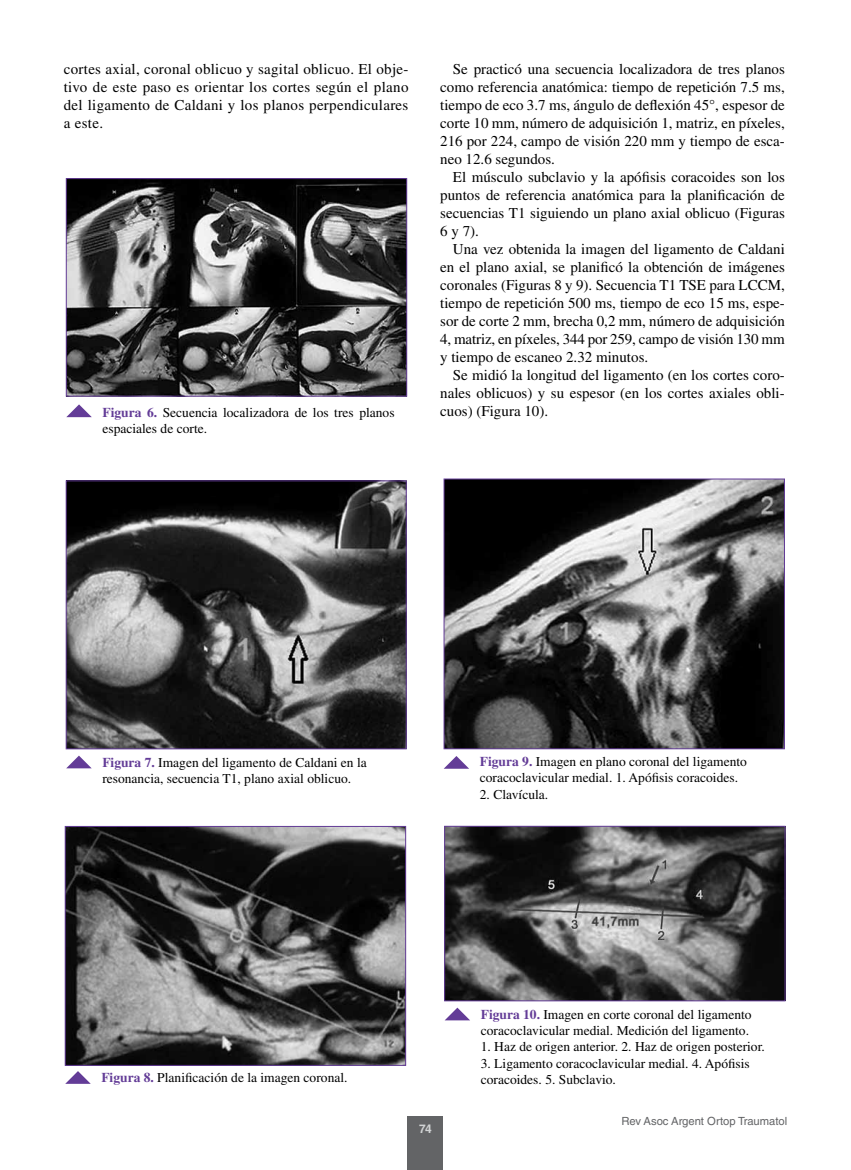
<style>
.page{position:relative;width:851px;height:1170px;background:#fff}
.page>*{position:absolute;margin:0;border:0;box-sizing:border-box;transform-origin:0 0}
.t1{font:15px/18px "Times LT Std";color:#000;text-align:justify}
.t2{font:13.5px/16.2px "Times LT Std";color:#000}
.t3{font:700 12px "Helvetica LT Std";color:#d1d3d4}
.t4{font:11.25px "Helvetica LT Std";color:#636466}
.s1{font-weight:700;color:#633c97}
</style>
<div class="page">
<div style="left:407px;top:1116px;width:36px;height:53px;background:#636466"></div>
<img style="left:68px;top:482px;width:336px;height:265px">
<div style="left:66px;top:480px;width:340px;height:269px;border:1px solid #633c97"></div>
<img style="left:67px;top:828px;width:337px;height:235px">
<div style="left:65px;top:826px;width:341px;height:239px;border:1px solid #633c97"></div>
<img style="left:445px;top:480px;width:337px;height:267px">
<div style="left:443px;top:478px;width:341px;height:271px;border:1px solid #633c97"></div>
<img style="left:446px;top:827px;width:337px;height:172px">
<div style="left:444px;top:825px;width:341px;height:176px;border:1px solid #633c97"></div>
<img style="left:68px;top:180px;width:337px;height:214px">
<div style="left:66px;top:178px;width:341px;height:218px;border:1px solid #633c97"></div>
<svg style="left:66px;top:404px;width:26px;height:13px"></svg>
<svg style="left:66px;top:755px;width:26px;height:13px"></svg>
<svg style="left:66px;top:1071px;width:24px;height:12px"></svg>
<svg style="left:444px;top:756px;width:25px;height:12px"></svg>
<svg style="left:445px;top:1007px;width:25px;height:13px"></svg>
<p class="t1" style="left:64px;top:60px;width:346px">cortes axial, coronal oblicuo y sagital oblicuo. El obje&shy;tivo de este paso es orientar los cortes según el plano del ligamento de Caldani y los planos perpendiculares a este.</p>
<p class="t2" style="left:102px;top:404px;width:293px"><span class="s1">Figura 6.</span> Secuencia localizadora de los tres planos espaciales de corte.</p>
<p class="t1" style="left:440px;top:60px;width:346px;text-indent:13px">Se practicó una secuencia localizadora de tres planos como referencia anatómica: tiempo de repetición 7.5 ms, tiempo de eco 3.7 ms, ángulo de deflexión 45°, espesor de corte 10 mm, número de adquisición 1, matriz, en píxeles, 216 por 224, campo de visión 220 mm y tiempo de esca&shy;neo 12.6 segundos.</p>
<p class="t1" style="left:440px;top:168px;width:346px;text-indent:13px">El músculo subclavio y la apófisis coracoides son los puntos de referencia anatómica para la planificación de secuencias T1 siguiendo un plano axial oblicuo (Figuras 6 y 7).</p>
<p class="t1" style="left:440px;top:240px;width:346px;text-indent:13px">Una vez obtenida la imagen del ligamento de Caldani en el plano axial, se planificó la obtención de imágenes coronales (Figuras 8 y 9). Secuencia T1 TSE para LCCM, tiempo de repetición 500 ms, tiempo de eco 15 ms, espe&shy;sor de corte 2 mm, brecha 0,2 mm, número de adquisición 4, matriz, en píxeles, 344 por 259, campo de visión 130 mm y tiempo de escaneo 2.32 minutos.</p>
<p class="t1" style="left:440px;top:366px;width:346px;text-indent:13px">Se midió la longitud del ligamento (en los cortes coro&shy;nales oblicuos) y su espesor (en los cortes axiales obli&shy;cuos) (Figura 10).</p>
<p class="t2" style="left:102px;top:754px;width:266px"><span class="s1">Figura 7.</span> Imagen del ligamento de Caldani en la resonancia, secuencia T1, plano axial oblicuo.</p>
<p class="t2" style="left:480px;top:753px;width:268px"><span class="s1">Figura 9.</span> Imagen en plano coronal del ligamento coracoclavicular medial. 1. Apófisis coracoides.</p>
<p class="t2" style="left:480px;top:786px;width:70px">2. Clavícula.</p>
<p class="t2" style="left:101px;top:1069px;width:247px"><span class="s1">Figura 8.</span> Planificación de la imagen coronal.</p>
<p class="t3" style="left:419px;top:1121px;width:14px">74</p>
<p class="t2" style="left:480px;top:1006px;width:272px"><span class="s1">Figura 10.</span> Imagen en corte coronal del ligamento coracoclavicular medial. Medición del ligamento.</p>
<p class="t2" style="left:480px;top:1038px;width:285px">1. Haz de origen anterior. 2. Haz de origen posterior.</p>
<p class="t2" style="left:480px;top:1054px;width:270px">3. Ligamento coracoclavicular medial. 4. Apófisis coracoides. 5. Subclavio.</p>
<p class="t4" style="left:621px;top:1114px;width:167px">Rev Asoc Argent Ortop Traumatol</p>
</div>
